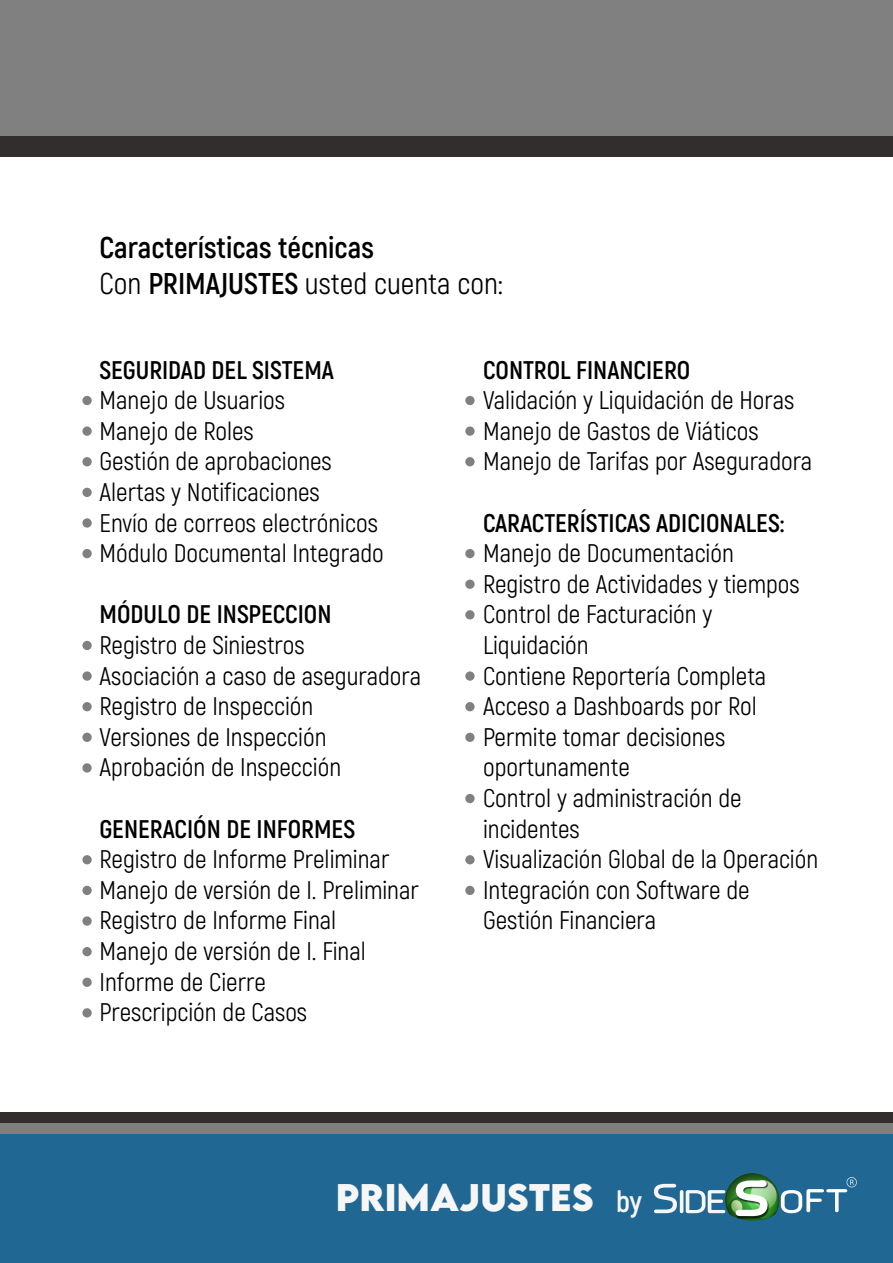
<style>
.page{position:relative;width:893px;height:1263px;background:#fff}
.page>*{position:absolute;margin:0;border:0;box-sizing:border-box;transform-origin:0 0}
.t1{font:700 34.2px "LEMONMILK";color:#f6f6f6}
.t2{font:700 30px/36px "Akrobat";color:#000}
.t3{font:25.5px/30.6px "Akrobat";color:#000}
.t4{font:700 25.5px "Akrobat";color:#000}
.s1{font-weight:400}
.s2{font-family:"Akrobat";font-size:30px}
</style>
<div class="page">
<div style="left:0;top:1112px;width:893px;height:151px;background:#332e2e"></div>
<div style="left:0;top:1123px;width:893px;height:140px;background:#808080"></div>
<div style="left:0;top:1135px;width:893px;height:128px;background:#206893"></div>
<div style="left:0;top:0;width:893px;height:136px;background:#808080"></div>
<div style="left:0;top:136px;width:893px;height:20px;background:#332e2e"></div>
<svg style="left:82px;top:396px;width:10px;height:9px"></svg>
<svg style="left:82px;top:426px;width:10px;height:10px"></svg>
<svg style="left:82px;top:457px;width:10px;height:9px"></svg>
<svg style="left:82px;top:488px;width:10px;height:9px"></svg>
<svg style="left:82px;top:518px;width:10px;height:10px"></svg>
<svg style="left:82px;top:549px;width:10px;height:9px"></svg>
<svg style="left:82px;top:641px;width:10px;height:9px"></svg>
<svg style="left:82px;top:671px;width:10px;height:10px"></svg>
<svg style="left:82px;top:702px;width:10px;height:9px"></svg>
<svg style="left:82px;top:733px;width:10px;height:9px"></svg>
<svg style="left:82px;top:763px;width:10px;height:9px"></svg>
<svg style="left:82px;top:855px;width:10px;height:9px"></svg>
<svg style="left:82px;top:886px;width:10px;height:9px"></svg>
<svg style="left:82px;top:916px;width:10px;height:10px"></svg>
<svg style="left:82px;top:947px;width:10px;height:9px"></svg>
<svg style="left:82px;top:977px;width:10px;height:10px"></svg>
<svg style="left:82px;top:1008px;width:10px;height:9px"></svg>
<svg style="left:465px;top:396px;width:10px;height:9px"></svg>
<svg style="left:465px;top:426px;width:10px;height:10px"></svg>
<svg style="left:465px;top:457px;width:10px;height:9px"></svg>
<svg style="left:465px;top:549px;width:10px;height:9px"></svg>
<svg style="left:465px;top:579px;width:10px;height:10px"></svg>
<svg style="left:465px;top:610px;width:10px;height:9px"></svg>
<svg style="left:465px;top:671px;width:10px;height:10px"></svg>
<svg style="left:465px;top:702px;width:10px;height:9px"></svg>
<svg style="left:465px;top:733px;width:10px;height:9px"></svg>
<svg style="left:465px;top:794px;width:10px;height:9px"></svg>
<svg style="left:465px;top:855px;width:10px;height:9px"></svg>
<svg style="left:465px;top:886px;width:10px;height:9px"></svg>
<svg style="left:654px;top:1173px;width:203px;height:48px"></svg>
<p class="t2" style="left:100px;top:229px;width:405px">Características técnicas<br><span class="s1">Con</span> PRIMAJUSTES <span class="s1">usted cuenta con:</span></p>
<p class="t4" style="left:100px;top:354px;width:236px">SEGURIDAD DEL SISTEMA</p>
<p class="t3" style="left:100px;top:385px;width:286px">Manejo de Usuarios<br>Manejo de Roles<br>Gestión de aprobaciones<br>Alertas y Notificaciones<br>Envío de correos electrónicos<br>Módulo Documental Integrado</p>
<p class="t4" style="left:100px;top:598px;width:234px">MÓDULO DE INSPECCION</p>
<p class="t3" style="left:100px;top:630px;width:323px">Registro de Siniestros<br>Asociación a caso de aseguradora<br>Registro de Inspección<br>Versiones de Inspección<br>Aprobación de Inspección</p>
<p class="t4" style="left:100px;top:813px;width:257px">GENERACIÓN DE INFORMES</p>
<p class="t3" style="left:100px;top:844px;width:321px">Registro de Informe Preliminar<br>Manejo de versión de I. Preliminar<br>Registro de Informe Final<br>Manejo de versión de I. Final<br>Informe de Cierre<br>Prescripción de Casos</p>
<p class="t4" style="left:483px;top:354px;width:209px">CONTROL FINANCIERO</p>
<p class="t3" style="left:483px;top:385px;width:331px">Validación y Liquidación de Horas<br>Manejo de Gastos de Viáticos<br>Manejo de Tarifas por Aseguradora</p>
<p class="t4" style="left:483px;top:507px;width:303px">CARACTERÍSTICAS ADICIONALES:</p>
<p class="t3" style="left:483px;top:538px;width:337px">Manejo de Documentación<br>Registro de Actividades y tiempos<br>Control de Facturación y<br>Liquidación<br>Contiene Reportería Completa<br>Acceso a Dashboards por Rol<br>Permite tomar decisiones oportunamente<br>Control y administración de incidentes<br>Visualización Global de la Operación<br>Integración con Software de<br>Gestión Financiera</p>
<h1 class="t1" style="left:336px;top:1174px;width:308px">PRIMAJUSTES <span class="s2">by</span></h1>
</div>
